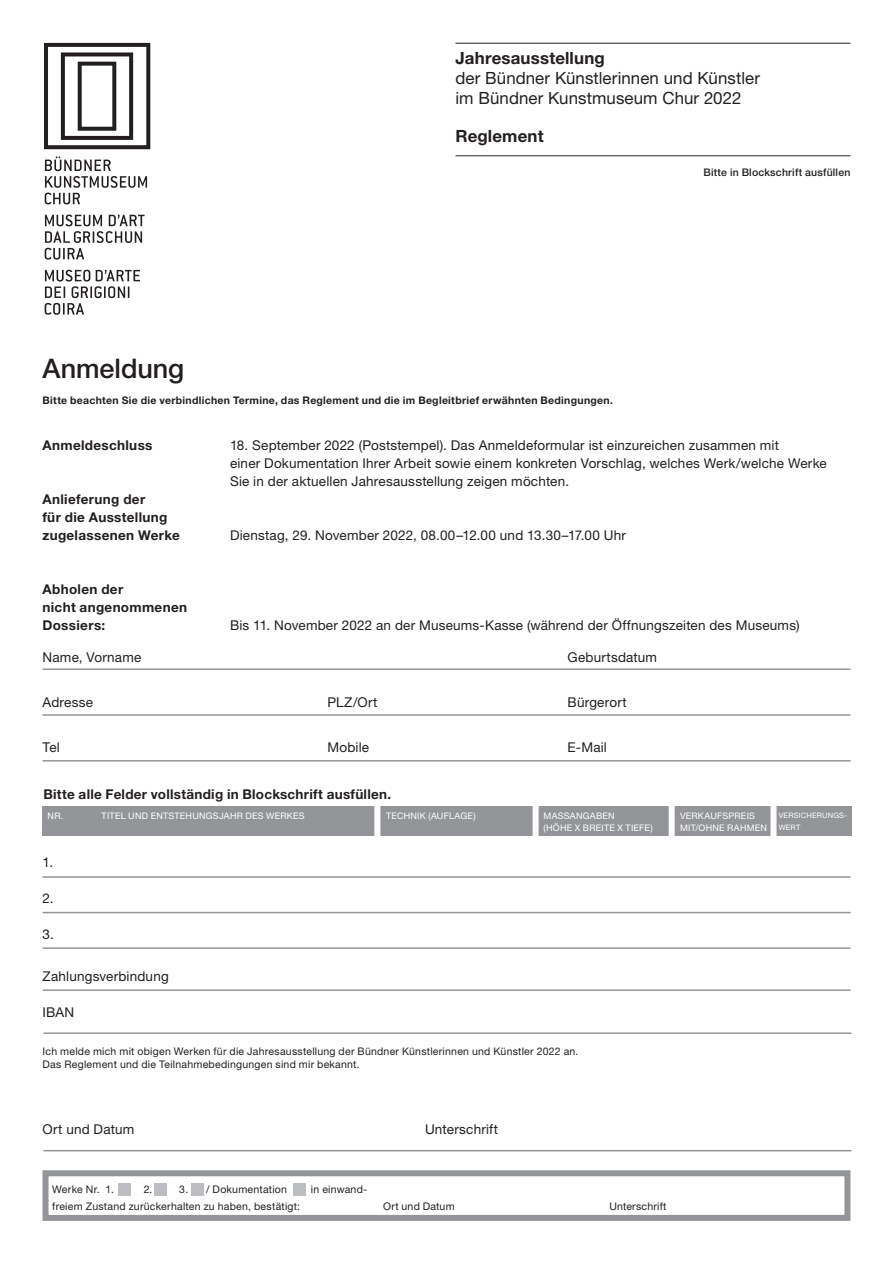
<style>
.page{position:relative;width:893px;height:1263px;background:#fff}
.page>*{position:absolute;margin:0;border:0;box-sizing:border-box;transform-origin:0 0}
.Standard_Arial{font:500 27px "Helvetica Neue LT Std";letter-spacing:-.005em;color:#231f20}
.Standard_Arial-2{font:16.8px/20.2px "Helvetica Neue LT Std";letter-spacing:.005em;color:#231f20}
.Standard_Arial-3{font:700 16.8px "Helvetica Neue LT Std";letter-spacing:.01em;color:#231f20}
.TEXT_AN_LINIEN_AUSGE{font:13.5px/18px "Helvetica Neue LT Std";letter-spacing:.015em;color:#231f20}
.TEXT_AN_LINIEN_AUSGE-2{font:700 13.5px "Helvetica Neue LT Std";letter-spacing:.02em;color:#231f20}
.t1{font:10.5px "Helvetica Neue LT Std";letter-spacing:.025em;color:#231f20}
.t2{font:700 10.5px "Helvetica Neue LT Std";letter-spacing:.03em;color:#231f20}
.t3{font:500 10.5px "Helvetica Neue LT Std";letter-spacing:.02em;color:#231f20}
.t4{font:9px "Helvetica Neue LT Std";letter-spacing:.025em;color:#fff}
.t5{font:7.5px "Helvetica Neue LT Std";letter-spacing:.025em;color:#fff}
.s1{font-weight:700}
</style>
<div class="page">
<div style="left:43px;top:807px;width:809px;height:29px;background:#939598"></div>
<hr style="left:43px;top:668px;width:807px;height:2px;background:#939598">
<hr style="left:43px;top:714px;width:807px;height:2px;background:#939598">
<hr style="left:43px;top:760px;width:807px;height:1px;background:#939598">
<hr style="left:43px;top:876px;width:807px;height:2px;background:#939598">
<hr style="left:43px;top:912px;width:807px;height:1px;background:#939598">
<div style="left:43px;top:1170px;width:807px;height:51px;border:6px solid #939598"></div>
<hr style="left:43px;top:947px;width:807px;height:2px;background:#939598">
<div style="left:374px;top:801px;width:6px;height:46px;background:#fff"></div>
<div style="left:533px;top:801px;width:6px;height:49px;background:#fff"></div>
<div style="left:669px;top:801px;width:6px;height:49px;background:#fff"></div>
<hr style="left:43px;top:989px;width:807px;height:2px;background:#939598">
<hr style="left:43px;top:1032px;width:808px;height:2px;background:#939598">
<hr style="left:43px;top:1150px;width:808px;height:1px;background:#939598">
<div style="left:118px;top:1183px;width:13px;height:12px;background:#bcbdc0"></div>
<div style="left:154px;top:1183px;width:13px;height:12px;background:#bcbdc0"></div>
<div style="left:191px;top:1183px;width:13px;height:12px;background:#bcbdc0"></div>
<div style="left:293px;top:1183px;width:13px;height:12px;background:#bcbdc0"></div>
<hr style="left:455px;top:43px;width:395px;height:1px;background:#231f20">
<hr style="left:455px;top:155px;width:395px;height:1px;background:#231f20">
<svg style="left:45px;top:156px;width:102px;height:48px"></svg>
<svg style="left:45px;top:215px;width:100px;height:45px"></svg>
<svg style="left:45px;top:270px;width:95px;height:45px"></svg>
<svg style="left:44px;top:43px;width:106px;height:106px"></svg>
<div style="left:770px;top:798px;width:6px;height:49px;background:#fff"></div>
<p class="Standard_Arial-2" style="left:455px;top:47px;width:306px"><span class="s1">Jahresausstellung<br></span>der Bündner Künstlerinnen und Künstler im Bündner Kunstmuseum Chur 2022</p>
<p class="Standard_Arial-3" style="left:455px;top:126px;width:90px">Reglement</p>
<p class="Standard_Arial" style="left:43px;top:352px;width:143px">Anmeldung</p>
<p class="t2" style="left:43px;top:393px;width:572px">Bitte beachten Sie die verbindlichen Termine, das Reglement und die im Begleitbrief erwähnten Bedingungen.</p>
<p class="t3" style="left:703px;top:166px;width:149px">Bitte in Blockschrift ausfüllen</p>
<p class="TEXT_AN_LINIEN_AUSGE-2" style="left:43px;top:437px;width:111px">Anmeldeschluss</p>
<p class="TEXT_AN_LINIEN_AUSGE" style="left:230px;top:436px;width:598px">18. September 2022 (Poststempel). Das Anmeldeformular ist einzureichen zusammen mit<br>einer Dokumentation Ihrer Arbeit sowie einem konkreten Vorschlag, welches Werk/welche Werke</p>
<p class="TEXT_AN_LINIEN_AUSGE" style="left:230px;top:472px;width:341px">Sie in der aktuellen Jahresausstellung zeigen möchten.</p>
<p class="TEXT_AN_LINIEN_AUSGE-2" style="left:43px;top:491px;width:104px">Anlieferung der</p>
<p class="TEXT_AN_LINIEN_AUSGE-2" style="left:43px;top:509px;width:126px">für die Ausstellung</p>
<p class="TEXT_AN_LINIEN_AUSGE-2" style="left:43px;top:527px;width:139px">zugelassenen Werke</p>
<p class="TEXT_AN_LINIEN_AUSGE" style="left:230px;top:526px;width:397px">Dienstag, 29. November 2022, 08.00–12.00 und 13.30–17.00 Uhr</p>
<p class="TEXT_AN_LINIEN_AUSGE-2" style="left:43px;top:581px;width:82px">Abholen der</p>
<p class="TEXT_AN_LINIEN_AUSGE-2" style="left:43px;top:599px;width:146px">nicht angenommenen</p>
<p class="TEXT_AN_LINIEN_AUSGE-2" style="left:43px;top:617px;width:64px">Dossiers:</p>
<p class="TEXT_AN_LINIEN_AUSGE" style="left:230px;top:616px;width:571px">Bis 11. November 2022 an der Museums-Kasse (während der Öffnungszeiten des Museums)</p>
<p class="TEXT_AN_LINIEN_AUSGE" style="left:43px;top:648px;width:100px">Name, Vorname</p>
<p class="TEXT_AN_LINIEN_AUSGE" style="left:568px;top:648px;width:91px">Geburtsdatum</p>
<p class="TEXT_AN_LINIEN_AUSGE" style="left:43px;top:693px;width:52px">Adresse</p>
<p class="TEXT_AN_LINIEN_AUSGE" style="left:328px;top:693px;width:52px">PLZ/Ort</p>
<p class="TEXT_AN_LINIEN_AUSGE" style="left:568px;top:693px;width:61px">Bürgerort</p>
<p class="TEXT_AN_LINIEN_AUSGE" style="left:43px;top:738px;width:19px">Tel</p>
<p class="TEXT_AN_LINIEN_AUSGE" style="left:328px;top:738px;width:43px">Mobile</p>
<p class="TEXT_AN_LINIEN_AUSGE" style="left:568px;top:738px;width:41px">E-Mail</p>
<p class="TEXT_AN_LINIEN_AUSGE-2" style="left:43px;top:785px;width:349px">Bitte alle Felder vollständig in Blockschrift ausfüllen.</p>
<p class="t4" style="left:48px;top:810px;width:17px">NR.</p>
<p class="t4" style="left:102px;top:810px;width:204px">TITEL UND ENTSTEHUNGSJAHR DES WERKES</p>
<p class="t4" style="left:386px;top:810px;width:91px">TECHNIK (AUFLAGE)</p>
<p class="t4" style="left:544px;top:810px;width:73px">MASSANGABEN</p>
<p class="t4" style="left:680px;top:810px;width:76px">VERKAUFSPREIS</p>
<p class="t4" style="left:544px;top:822px;width:111px">(HÖHE X BREITE X TIEFE)</p>
<p class="t4" style="left:680px;top:822px;width:88px">MIT/OHNE RAHMEN</p>
<p class="TEXT_AN_LINIEN_AUSGE" style="left:43px;top:853px;width:12px">1.</p>
<p class="TEXT_AN_LINIEN_AUSGE" style="left:43px;top:889px;width:13px">2.</p>
<p class="TEXT_AN_LINIEN_AUSGE" style="left:43px;top:925px;width:13px">3.</p>
<p class="TEXT_AN_LINIEN_AUSGE" style="left:43px;top:967px;width:128px">Zahlungsverbindung</p>
<p class="TEXT_AN_LINIEN_AUSGE" style="left:43px;top:1003px;width:33px">IBAN</p>
<p class="t1" style="left:43px;top:1045px;width:537px">Ich melde mich mit obigen Werken für die Jahresausstellung der Bündner Künstlerinnen und Künstler 2022 an.</p>
<p class="t1" style="left:43px;top:1058px;width:319px">Das Reglement und die Teilnahmebedingungen sind mir bekannt.</p>
<p class="t5" style="left:779px;top:810px;width:70px">VERSICHERUNGS-</p>
<p class="t5" style="left:779px;top:822px;width:23px">WERT</p>
<p class="TEXT_AN_LINIEN_AUSGE" style="left:43px;top:1120px;width:93px">Ort und Datum</p>
<p class="TEXT_AN_LINIEN_AUSGE" style="left:425px;top:1120px;width:75px">Unterschrift</p>
<p class="t1" style="left:52px;top:1183px;width:63px">Werke Nr. 1.</p>
<p class="t1" style="left:144px;top:1183px;width:10px">2.</p>
<p class="t1" style="left:179px;top:1183px;width:109px">3. / Dokumentation</p>
<p class="t1" style="left:311px;top:1183px;width:58px">in einwand-</p>
<p class="t1" style="left:52px;top:1199px;width:249px">freiem Zustand zurückerhalten zu haben, bestätigt:</p>
<p class="t1" style="left:383px;top:1200px;width:73px">Ort und Datum</p>
<p class="t1" style="left:609px;top:1200px;width:59px">Unterschrift</p>
</div>
